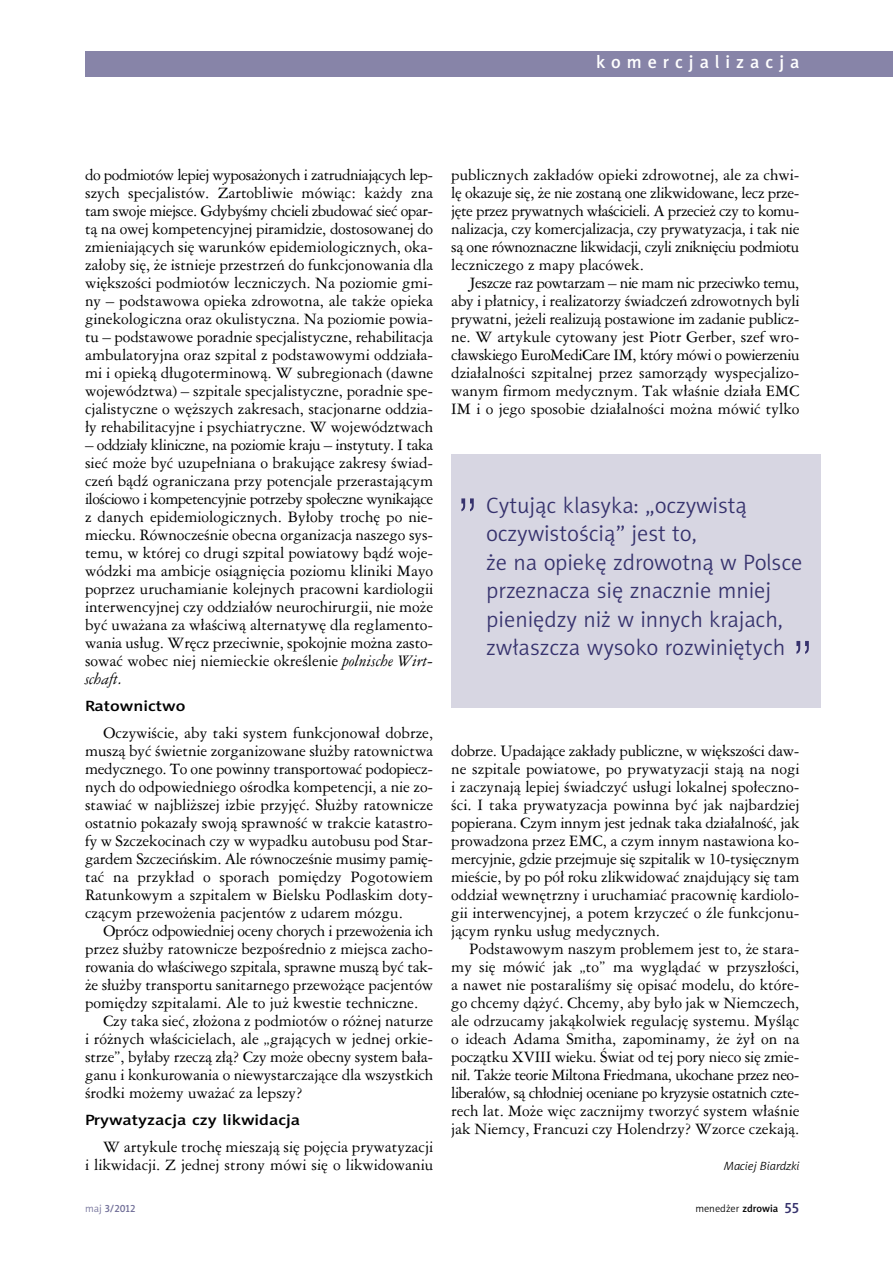
<style>
.page{position:relative;width:893px;height:1263px;background:#fff}
.page>*{position:absolute;margin:0;border:0;box-sizing:border-box;transform-origin:0 0}
.t1{font:52.5px "Swis 721 Lt PL";color:#36326d}
.t2{font:22.5px/28.5px "Naomi Sans EFNPS Light";color:#36326d}
.t3{font:18px "Naomi Sans EFNPS Medium";letter-spacing:.335em;color:#fff}
.t4{font:15px/18px "Ameri Garmnd PL";color:#000;text-align:justify}
.t5{font:15px "Naomi Sans EFNPS Medium";color:#000;scale:1.2 1}
.t6{font:italic 12px "Naomi Sans EFNPS Light";color:#000}
.t7{font:10.5px "Naomi Sans EFNPS Light";color:#000}
.t8{font:10.5px "Naomi Sans EFNPS Medium";color:#727099}
.s1{font-style:italic}
.s2{font-family:"Naomi Sans EFNPS Light"}
.s3{font-family:"Naomi Sans EFNPS Medium"}
.s4{font-family:"Naomi Sans EFNPS Medium";font-size:15px;color:#36326d}
</style>
<div class="page">
<div style="left:85px;top:51px;width:808px;height:26px;background:#8784a8"></div>
<div style="left:451px;top:454px;width:370px;height:253px;background:#d7d6e2"></div>
<p class="t3" style="left:596px;top:55px;width:205px">komercjalizacja</p>
<p class="t4" style="left:85px;top:166px;width:350px">do podmiotów lepiej wyposażonych i zatrudniających lep&shy;szych specjalistów. Żartobliwie mówiąc: każdy zna tam swoje miejsce. Gdybyśmy chcieli zbudować sieć opar&shy;tą na owej kompetencyjnej piramidzie, dostosowanej do zmieniających się warunków epidemiologicznych, oka&shy;załoby się, że istnieje przestrzeń do funkcjonowania dla większości podmiotów leczniczych. Na poziomie gmi&shy;ny – podstawowa opieka zdrowotna, ale także opieka ginekologiczna oraz okulistyczna. Na poziomie powia&shy;tu – podstawowe poradnie specjalistyczne, rehabilitacja ambulatoryjna oraz szpital z podstawowymi oddziała&shy;mi i opieką długoterminową. W subregionach (dawne województwa) – szpitale specjalistyczne, poradnie spe&shy;cjalistyczne o węższych zakresach, stacjonarne oddzia&shy;ły rehabilitacyjne i psychiatryczne. W województwach</p>
<p class="t4" style="left:85px;top:436px;width:350px">– oddziały kliniczne, na poziomie kraju – instytuty. I taka sieć może być uzupełniana o brakujące zakresy świad&shy;czeń bądź ograniczana przy potencjale przerastającym ilościowo i kompetencyjnie potrzeby społeczne wynikające z danych epidemiologicznych. Byłoby trochę po nie&shy;miecku. Równocześnie obecna organizacja naszego sys&shy;temu, w której co drugi szpital powiatowy bądź woje&shy;wódzki ma ambicje osiągnięcia poziomu kliniki Mayo poprzez uruchamianie kolejnych pracowni kardiologii interwencyjnej czy oddziałów neurochirurgii, nie może być uważana za właściwą alternatywę dla reglamento&shy;wania usług. Wręcz przeciwnie, spokojnie można zasto&shy;sować wobec niej niemieckie określenie <span class="s1">polnische Wirt&shy;schaft.</span></p>
<p class="t5" style="left:85px;top:700px;width:85px">Ratownictwo</p>
<p class="t4" style="left:85px;top:724px;width:350px;text-indent:18px">Oczywiście, aby taki system funkcjonował dobrze, muszą być świetnie zorganizowane służby ratownictwa medycznego. To one powinny transportować podopiecz&shy;nych do odpowiedniego ośrodka kompetencji, a nie zo&shy;stawiać w najbliższej izbie przyjęć. Służby ratownicze ostatnio pokazały swoją sprawność w trakcie katastro&shy;fy w Szczekocinach czy w wypadku autobusu pod Star&shy;gardem Szczecińskim. Ale równocześnie musimy pamię&shy;tać na przykład o sporach pomiędzy Pogotowiem Ratunkowym a szpitalem w Bielsku Podlaskim doty&shy;czącym przewożenia pacjentów z udarem mózgu.</p>
<p class="t4" style="left:85px;top:922px;width:350px;text-indent:18px">Oprócz odpowiedniej oceny chorych i przewożenia ich przez służby ratownicze bezpośrednio z miejsca zacho&shy;rowania do właściwego szpitala, sprawne muszą być tak&shy;że służby transportu sanitarnego przewożące pacjentów pomiędzy szpitalami. Ale to już kwestie techniczne.</p>
<p class="t4" style="left:85px;top:1012px;width:350px;text-indent:18px">Czy taka sieć, złożona z podmiotów o różnej naturze i różnych właścicielach, ale „grających w jednej orkie&shy;strze”, byłaby rzeczą złą? Czy może obecny system bała&shy;ganu i konkurowania o niewystarczające dla wszystkich środki możemy uważać za lepszy?</p>
<p class="t5" style="left:85px;top:1114px;width:181px">Prywatyzacja czy likwidacja</p>
<p class="t4" style="left:85px;top:1138px;width:350px;text-align:right">W artykule trochę mieszają się pojęcia prywatyzacji<br>i likwidacji. Z jednej strony mówi się o likwidowaniu</p>
<p class="t4" style="left:451px;top:166px;width:350px">publicznych zakładów opieki zdrowotnej, ale za chwi&shy;lę okazuje się, że nie zostaną one zlikwidowane, lecz prze&shy;jęte przez prywatnych właścicieli. A przecież czy to komu&shy;nalizacja, czy komercjalizacja, czy prywatyzacja, i tak nie są one równoznaczne likwidacji, czyli zniknięciu podmiotu leczniczego z mapy placówek.</p>
<p class="t4" style="left:451px;top:274px;width:350px;text-indent:18px">Jeszcze raz powtarzam – nie mam nic przeciwko temu, aby i płatnicy, i realizatorzy świadczeń zdrowotnych byli prywatni, jeżeli realizują postawione im zadanie publicz&shy;ne. W artykule cytowany jest Piotr Gerber, szef wro&shy;cławskiego EuroMediCare IM, który mówi o powierzeniu działalności szpitalnej przez samorządy wyspecjalizo&shy;wanym firmom medycznym. Tak właśnie działa EMC IM i o jego sposobie działalności można mówić tylko</p>
<h1 class="t1" style="left:456px;top:490px;width:24px">”</h1>
<h2 class="t2" style="left:486px;top:493px;width:318px">Cytując klasyka: „oczywistą oczywistością” jest to,<br>że na opiekę zdrowotną w Polsce przeznacza się znacznie mniej pieniędzy niż w innych krajach, zwłaszcza wysoko rozwiniętych</h2>
<h1 class="t1" style="left:791px;top:633px;width:24px">”</h1>
<p class="t4" style="left:451px;top:742px;width:350px">dobrze. Upadające zakłady publiczne, w większości daw&shy;ne szpitale powiatowe, po prywatyzacji stają na nogi i zaczynają lepiej świadczyć usługi lokalnej społeczno&shy;ści. I taka prywatyzacja powinna być jak najbardziej popierana. Czym innym jest jednak taka działalność, jak prowadzona przez EMC, a czym innym nastawiona ko&shy;mercyjnie, gdzie przejmuje się szpitalik w 10-tysięcznym mieście, by po pół roku zlikwidować znajdujący się tam oddział wewnętrzny i uruchamiać pracownię kardiolo&shy;gii interwencyjnej, a potem krzyczeć o źle funkcjonu&shy;jącym rynku usług medycznych.</p>
<p class="t4" style="left:451px;top:940px;width:350px;text-indent:18px">Podstawowym naszym problemem jest to, że stara&shy;my się mówić jak „to” ma wyglądać w przyszłości, a nawet nie postaraliśmy się opisać modelu, do które&shy;go chcemy dążyć. Chcemy, aby było jak w Niemczech, ale odrzucamy jakąkolwiek regulację systemu. Myśląc o ideach Adama Smitha, zapominamy, że żył on na początku XVIII wieku. Świat od tej pory nieco się zmie&shy;nił. Także teorie Miltona Friedmana, ukochane przez neo&shy;liberałów, są chłodniej oceniane po kryzysie ostatnich czte&shy;rech lat. Może więc zacznijmy tworzyć system właśnie jak Niemcy, Francuzi czy Holendrzy? Wzorce czekają.</p>
<p class="t6" style="left:724px;top:1161px;width:77px">Maciej Biardzki</p>
<p class="t8" style="left:85px;top:1204px;width:52px"><span class="s2">maj</span> 3/2012</p>
<p class="t7" style="left:695px;top:1204px;width:106px">menedżer <span class="s3">zdrowia</span> <span class="s4">55</span></p>
</div>
